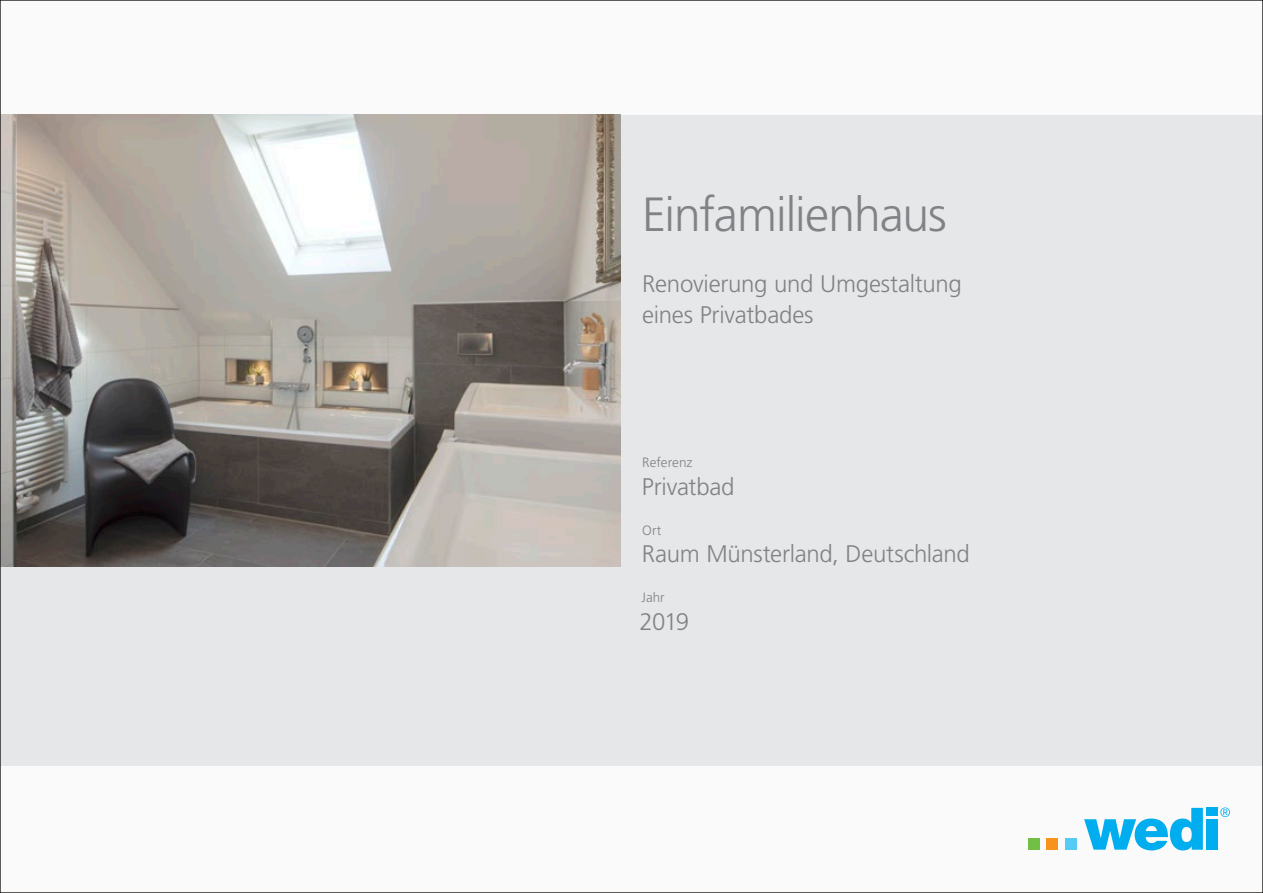
<style>
.page{position:relative;width:1263px;height:893px;background:#fafafa}
.page>*{position:absolute;margin:0;border:0;box-sizing:border-box;transform-origin:0 0}
.t1{font:300 48px "Frutiger LT Std";letter-spacing:-.025em;color:#808285}
.t2{font:300 24px/30.8px "Frutiger LT Std";letter-spacing:-.01em;color:#808285}
.t3{font:300 13.5px "Frutiger LT Std";letter-spacing:.005em;color:#808285}
</style>
<div class="page">
<div style="left:1029px;top:838px;width:11px;height:12px;background:#71bf44"></div>
<div style="left:1047px;top:838px;width:11px;height:12px;background:#f7931d"></div>
<div style="left:1065px;top:838px;width:11px;height:12px;background:#56cbf5"></div>
<svg style="left:1084px;top:808px;width:119px;height:42px"></svg>
<div style="left:1206px;top:808px;width:11px;height:8px;background:#00aeef"></div>
<div style="left:1206px;top:819px;width:11px;height:31px;background:#00aeef"></div>
<svg style="left:1220px;top:807px;width:10px;height:10px"></svg>
<div style="left:0;top:115px;width:1263px;height:650px;background:#e6e7e9"></div>
<img style="left:2px;top:115px;width:619px;height:452px">
<h1 class="t1" style="left:642px;top:187px;width:306px">Einfamilienhaus</h1>
<p class="t2" style="left:642px;top:269px;width:321px">Renovierung und Umgestaltung eines Privatbades</p>
<p class="t3" style="left:642px;top:455px;width:52px">Referenz</p>
<p class="t2" style="left:642px;top:472px;width:94px">Privatbad</p>
<p class="t3" style="left:642px;top:522px;width:21px">Ort</p>
<p class="t2" style="left:642px;top:539px;width:329px">Raum Münsterland, Deutschland</p>
<p class="t3" style="left:641px;top:590px;width:25px">Jahr</p>
<p class="t2" style="left:639px;top:606px;width:51px">2019</p>
</div>
